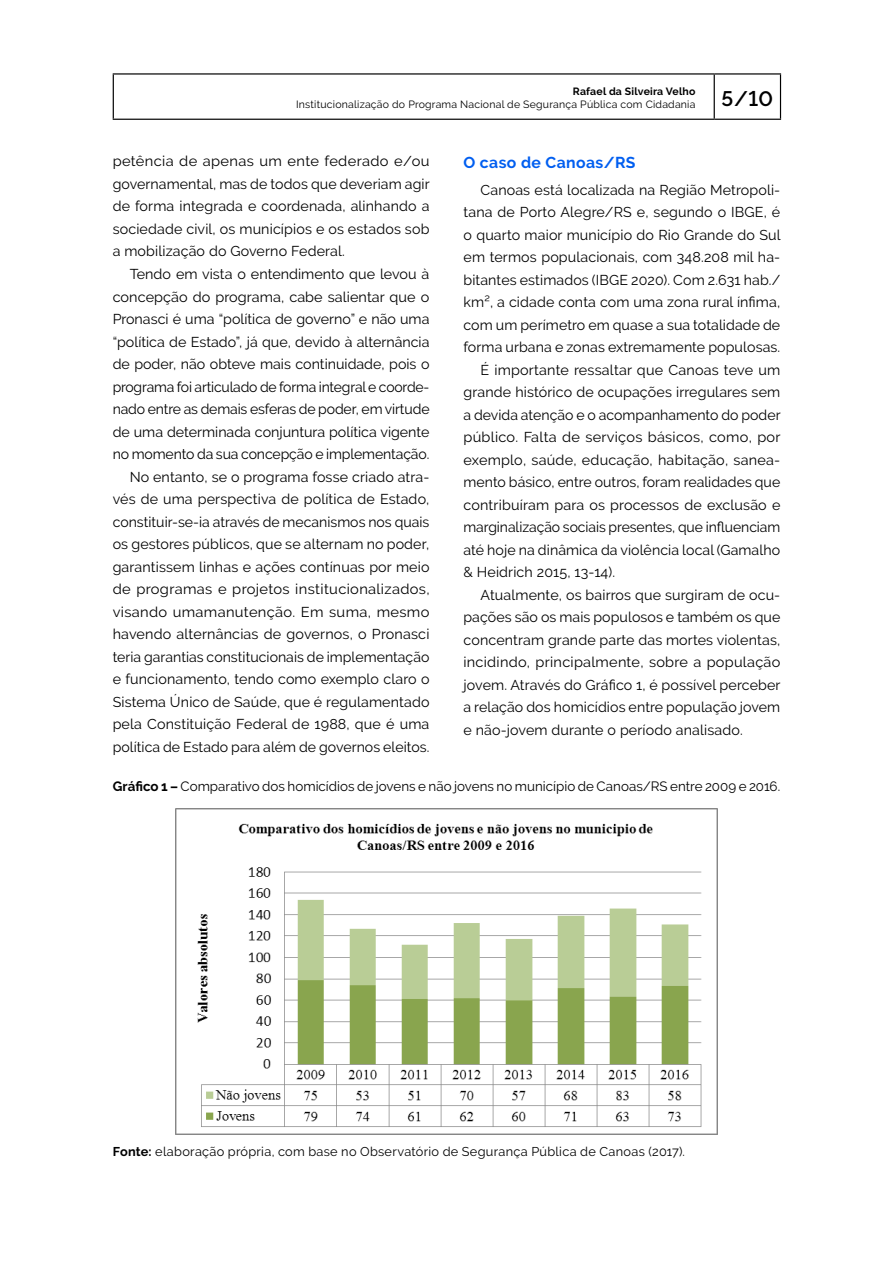
<style>
.page{position:relative;width:893px;height:1263px;background:#fff}
.page>*{position:absolute;margin:0;border:0;box-sizing:border-box;transform-origin:0 0}
.Subtitulo{font:700 15.75px "Raleway";letter-spacing:.025em;color:#005ef0}
.Miolo{font:14.25px/22.5px "Raleway";letter-spacing:.005em;color:#000;text-align:justify}
.Figura_transposta{font:13.5px "Raleway";color:#000}
.Fonte-transposta{font:12.75px "Raleway";letter-spacing:.02em;color:#000}
.t1{font:10.5px/13.5px "Raleway";letter-spacing:.02em;color:#000}
.s1{font-weight:700}
</style>
<div class="page">
<hr style="left:714px;top:75px;width:1px;height:44px;background:#000">
<hr style="left:113px;top:73px;width:601px;height:2px;background:#000">
<hr style="left:113px;top:75px;width:1px;height:44px;background:#000">
<hr style="left:714px;top:73px;width:67px;height:2px;background:#000">
<hr style="left:780px;top:75px;width:1px;height:44px;background:#000">
<hr style="left:113px;top:119px;width:601px;height:1px;background:#000">
<hr style="left:714px;top:119px;width:67px;height:1px;background:#000">
<img style="left:176px;top:809px;width:541px;height:325px">
<p class="t1" style="left:296px;top:84px;width:479px;text-indent:277px"><span class="s1">Rafael da Silveira Velho<br></span>Institucionalização do Programa Nacional de Segurança Pública com Cidadania <sup>5/10</sup></p>
<p class="Miolo" style="left:113px;top:150px;width:318px">petência de apenas um ente federado e/ou governamental, mas de todos que deveriam agir de forma integrada e coordenada, alinhando a sociedade civil, os municípios e os estados sob a mobilização do Governo Federal.</p>
<p class="Miolo" style="left:113px;top:263px;width:318px;text-indent:17px">Tendo em vista o entendimento que levou à concepção do programa, cabe salientar que o Pronasci é uma “política de governo” e não uma “política de Estado”, já que, devido à alternância de poder, não obteve mais continuidade, pois o programa foi articulado de forma integral e coorde&shy;nado entre as demais esferas de poder, em virtude de uma determinada conjuntura política vigente no momento da sua concepção e implementação.</p>
<p class="Miolo" style="left:113px;top:465px;width:318px;text-indent:17px">No entanto, se o programa fosse criado atra&shy;vés de uma perspectiva de política de Estado, constituir-se-ia através de mecanismos nos quais os gestores públicos, que se alternam no poder, garantissem linhas e ações contínuas por meio de programas e projetos institucionalizados, visando umamanutenção. Em suma, mesmo havendo alternâncias de governos, o Pronasci teria garantias constitucionais de implementação e funcionamento, tendo como exemplo claro o Sistema Único de Saúde, que é regulamentado pela Constituição Federal de 1988, que é uma política de Estado para além de governos eleitos.</p>
<p class="Subtitulo" style="left:463px;top:153px;width:174px">O caso de Canoas/RS</p>
<p class="Miolo" style="left:463px;top:178px;width:319px;text-indent:17px">Canoas está localizada na Região Metropoli&shy;tana de Porto Alegre/RS e, segundo o IBGE, é o quarto maior município do Rio Grande do Sul em termos populacionais, com 348.208 mil ha&shy;bitantes estimados (IBGE 2020). Com 2.631 hab./ km², a cidade conta com uma zona rural ínfima, com um perímetro em quase a sua totalidade de forma urbana e zonas extremamente populosas.</p>
<p class="Miolo" style="left:463px;top:358px;width:319px;text-indent:17px">É importante ressaltar que Canoas teve um grande histórico de ocupações irregulares sem a devida atenção e o acompanhamento do poder público. Falta de serviços básicos, como, por exemplo, saúde, educação, habitação, sanea&shy;mento básico, entre outros, foram realidades que contribuíram para os processos de exclusão e marginalização sociais presentes, que influenciam até hoje na dinâmica da violência local (Gamalho &amp; Heidrich 2015, 13-14).</p>
<p class="Miolo" style="left:463px;top:583px;width:319px;text-indent:17px">Atualmente, os bairros que surgiram de ocu&shy;pações são os mais populosos e também os que concentram grande parte das mortes violentas, incidindo, principalmente, sobre a população jovem. Através do Gráfico 1, é possível perceber a relação dos homicídios entre população jovem e não-jovem durante o período analisado.</p>
<p class="Figura_transposta" style="left:113px;top:778px;width:669px"><span class="s1">Gráfico 1 –</span> Comparativo dos homicídios de jovens e não jovens no município de Canoas/RS entre 2009 e 2016.</p>
<p class="Fonte-transposta" style="left:113px;top:1144px;width:574px"><span class="s1">Fonte:</span> elaboração própria, com base no Observatório de Segurança Pública de Canoas (2017).</p>
</div>
